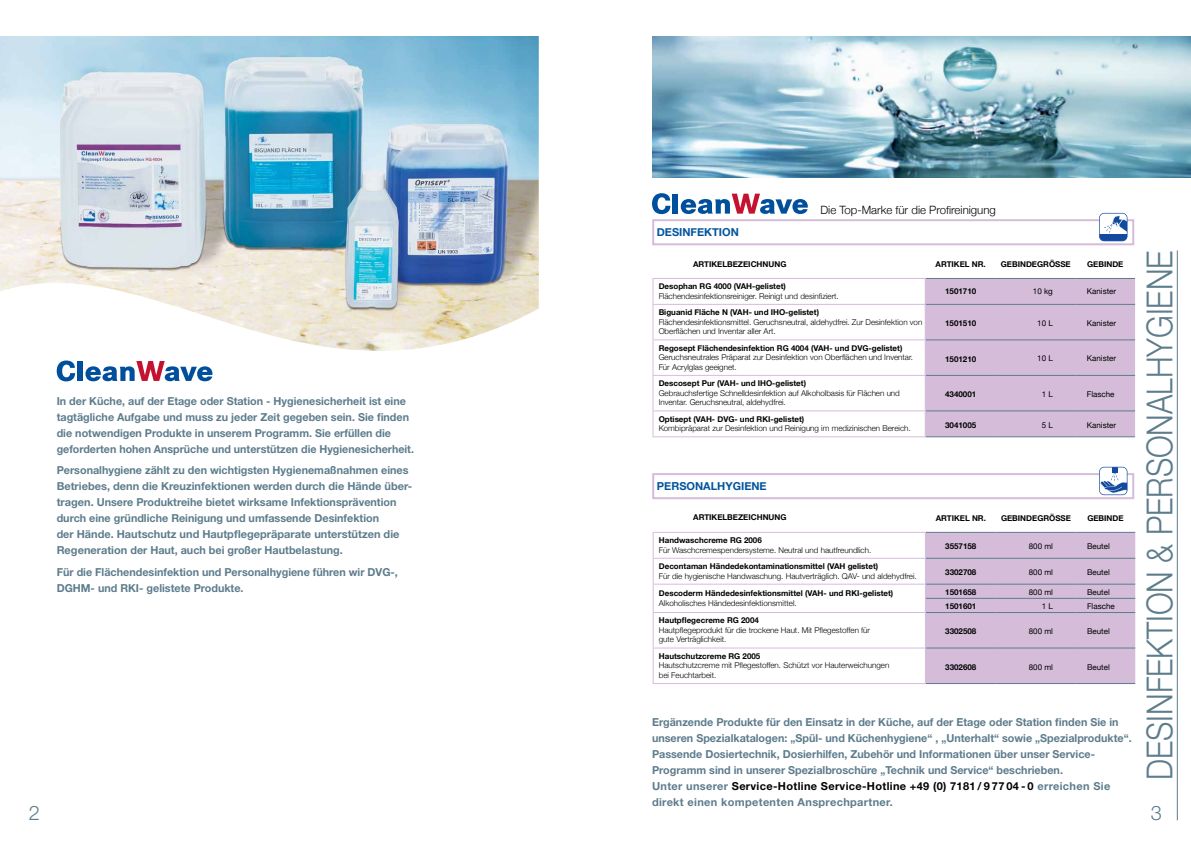
<style>
.page{position:relative;width:1191px;height:842px;background:#fff}
.page>*{position:absolute;margin:0;border:0;box-sizing:border-box;transform-origin:0 0}
.t1{font:300 36px "Helvetica Neue LT Pro";color:#5d7c8c;scale:.85 1}
.t2{font:300 20px "Helvetica Neue LT Pro";color:#5d7c8c}
.t3{font:300 11.4px "Helvetica Neue";color:#000}
.t4{font:700 11px/16px "Helvetica Neue LT Pro";color:#5d7c8c}
.t5{font:700 11px "Helvetica Neue";color:#00549e}
.t6{font:300 8px/9.6px "Helvetica Neue";color:#000}
.t7{font:700 8px "Helvetica Neue";color:#000}
.t8{font:8px "Helvetica Neue";color:#000}
.s1{color:#000}
</style>
<div class="page">
<hr style="left:1176px;top:250px;width:1px;height:570px;background:#5d7c8c">
<img style="left:652px;top:36px;width:539px;height:142px">
<img style="left:0;top:36px;width:539px;height:315px">
<svg style="left:57px;top:360px;width:18px;height:21px"></svg>
<div style="left:78px;top:361px;width:5px;height:20px;background:#004f9d"></div>
<svg style="left:85px;top:361px;width:127px;height:20px"></svg>
<hr style="left:925px;top:437px;width:71px;height:1px;background:#5d7c8c">
<hr style="left:996px;top:437px;width:79px;height:1px;background:#5d7c8c">
<hr style="left:1075px;top:437px;width:60px;height:1px;background:#5d7c8c">
<svg style="left:652px;top:193px;width:483px;height:244px"></svg>
<hr style="left:926px;top:683px;width:70px;height:1px;background:#5d7c8c">
<hr style="left:996px;top:683px;width:79px;height:1px;background:#5d7c8c">
<hr style="left:1075px;top:683px;width:60px;height:1px;background:#5d7c8c">
<hr style="left:652px;top:683px;width:274px;height:1px;background:#d5bdda">
<svg style="left:652px;top:467px;width:483px;height:216px"></svg>
<p class="t3" style="left:820px;top:201px;width:177px">Die Top-Marke für die Profireinigung</p>
<p class="t5" style="left:657px;top:224px;width:84px">DESINFEKTION</p>
<p class="t7" style="left:693px;top:257px;width:95px">ARTIKELBEZEICHNUNG</p>
<p class="t7" style="left:935px;top:257px;width:52px">ARTIKEL NR.</p>
<p class="t7" style="left:1000px;top:257px;width:71px">GEBINDEGRÖSSE</p>
<p class="t7" style="left:1087px;top:257px;width:38px">GEBINDE</p>
<p class="t7" style="left:658px;top:280px;width:129px">Desophan RG 4000 (VAH-gelistet)</p>
<p class="t6" style="left:658px;top:291px;width:182px">Flächendesinfektionsreiniger. Reinigt und desinfiziert.</p>
<h1 class="t1" style="left:1137px;top:780px;width:624px;rotate:-90deg">DESINFEKTION &amp; PERSONALHYGIENE</h1>
<p class="t7" style="left:945px;top:285px;width:33px">1501710</p>
<p class="t8" style="left:1033px;top:285px;width:21px">10 kg</p>
<p class="t8" style="left:1086px;top:285px;width:31px">Kanister</p>
<p class="t7" style="left:658px;top:306px;width:162px">Biguanid Fläche N (VAH- und IHO-gelistet)</p>
<p class="t6" style="left:658px;top:316px;width:265px">Flächendesinfektionsmittel. Geruchsneutral, aldehydfrei. Zur Desinfektion von<br>Oberflächen und Inventar aller Art.</p>
<p class="t7" style="left:945px;top:317px;width:33px">1501510</p>
<p class="t8" style="left:1037px;top:317px;width:17px">10 L</p>
<p class="t8" style="left:1086px;top:317px;width:31px">Kanister</p>
<p class="t7" style="left:658px;top:341px;width:245px">Regosept Flächendesinfektion RG 4004 (VAH- und DVG-gelistet)</p>
<p class="t6" style="left:658px;top:352px;width:256px">Geruchsneutrales Präparat zur Desinfektion von Oberflächen und Inventar.<br>Für Acrylglas geeignet.</p>
<p class="t7" style="left:945px;top:352px;width:33px">1501210</p>
<p class="t8" style="left:1037px;top:353px;width:17px">10 L</p>
<p class="t8" style="left:1086px;top:353px;width:31px">Kanister</p>
<p class="t7" style="left:658px;top:377px;width:149px">Descosept Pur (VAH- und IHO-gelistet)</p>
<p class="t6" style="left:658px;top:387px;width:243px">Gebrauchsfertige Schnelldesinfektion auf Alkoholbasis für Flächen und<br>Inventar. Geruchsneutral, aldehydfrei.</p>
<p class="t7" style="left:945px;top:388px;width:33px">4340001</p>
<p class="t8" style="left:1041px;top:388px;width:13px">1 L</p>
<p class="t8" style="left:1086px;top:388px;width:29px">Flasche</p>
<p class="t7" style="left:658px;top:412px;width:147px">Optisept (VAH- DVG- und RKI-gelistet)</p>
<p class="t6" style="left:658px;top:423px;width:253px">Kombipräparat zur Desinfektion und Reinigung im medizinischen Bereich.</p>
<p class="t4" style="left:57px;top:392px;width:359px">In der Küche, auf der Etage oder Station - Hygienesicherheit ist eine tagtägliche Aufgabe und muss zu jeder Zeit gegeben sein. Sie finden die notwendigen Produkte in unserem Programm. Sie erfüllen die geforderten hohen Ansprüche und unterstützen die Hygienesicherheit.</p>
<p class="t4" style="left:57px;top:462px;width:357px">Personalhygiene zählt zu den wichtigsten Hygienemaßnahmen eines Betriebes, denn die Kreuzinfektionen werden durch die Hände über&shy;tragen. Unsere Produktreihe bietet wirksame Infektionsprävention durch eine gründliche Reinigung und umfassende Desinfektion<br>der Hände. Hautschutz und Hautpflegepräparate unterstützen die Regeneration der Haut, auch bei großer Hautbelastung.</p>
<p class="t4" style="left:57px;top:564px;width:343px">Für die Flächendesinfektion und Personalhygiene führen wir DVG-,<br>DGHM- und RKI- gelistete Produkte.</p>
<p class="t7" style="left:945px;top:419px;width:33px">3041005</p>
<p class="t8" style="left:1041px;top:419px;width:13px">5 L</p>
<p class="t8" style="left:1086px;top:419px;width:31px">Kanister</p>
<p class="t5" style="left:657px;top:478px;width:111px">PERSONALHYGIENE</p>
<p class="t7" style="left:693px;top:511px;width:95px">ARTIKELBEZEICHNUNG</p>
<p class="t7" style="left:935px;top:511px;width:52px">ARTIKEL NR.</p>
<p class="t7" style="left:1001px;top:511px;width:71px">GEBINDEGRÖSSE</p>
<p class="t7" style="left:1087px;top:511px;width:38px">GEBINDE</p>
<p class="t7" style="left:659px;top:534px;width:104px">Handwaschcreme RG 2006</p>
<p class="t6" style="left:659px;top:544px;width:214px">Für Waschcremespendersysteme. Neutral und hautfreundlich.</p>
<p class="t7" style="left:945px;top:540px;width:33px">3557158</p>
<p class="t8" style="left:1028px;top:540px;width:26px">800 ml</p>
<p class="t8" style="left:1087px;top:540px;width:24px">Beutel</p>
<p class="t7" style="left:659px;top:560px;width:221px">Decontaman Händedekontaminationsmittel (VAH gelistet)</p>
<p class="t6" style="left:659px;top:570px;width:259px">Für die hygienische Handwaschung. Hautverträglich. QAV- und aldehydfrei.</p>
<p class="t7" style="left:945px;top:566px;width:33px">3302708</p>
<p class="t8" style="left:1028px;top:566px;width:26px">800 ml</p>
<p class="t8" style="left:1087px;top:566px;width:24px">Beutel</p>
<p class="t7" style="left:945px;top:586px;width:33px">1501658</p>
<p class="t8" style="left:1028px;top:586px;width:26px">800 ml</p>
<p class="t8" style="left:1087px;top:586px;width:24px">Beutel</p>
<p class="t7" style="left:945px;top:600px;width:33px">1501601</p>
<p class="t8" style="left:1042px;top:601px;width:13px">1 L</p>
<p class="t8" style="left:1087px;top:601px;width:29px">Flasche</p>
<p class="t7" style="left:659px;top:587px;width:236px">Descoderm Händedesinfektionsmittel (VAH- und RKI-gelistet)</p>
<p class="t6" style="left:659px;top:597px;width:139px">Alkoholisches Händedesinfektionsmittel.</p>
<p class="t7" style="left:659px;top:614px;width:102px">Hautpflegecreme RG 2004</p>
<p class="t6" style="left:659px;top:625px;width:213px">Hautpflegeprodukt für die trockene Haut. Mit Pflegestoffen für gute Verträglichkeit.</p>
<p class="t7" style="left:945px;top:625px;width:33px">3302508</p>
<p class="t8" style="left:1028px;top:625px;width:26px">800 ml</p>
<p class="t8" style="left:1087px;top:625px;width:24px">Beutel</p>
<p class="t7" style="left:659px;top:649px;width:103px">Hautschutzcreme RG 2005</p>
<p class="t6" style="left:659px;top:660px;width:232px">Hautschutzcreme mit Pflegestoffen. Schützt vor Hauterweichungen bei Feuchtarbeit.</p>
<p class="t7" style="left:945px;top:660px;width:33px">3302608</p>
<p class="t8" style="left:1028px;top:661px;width:26px">800 ml</p>
<p class="t8" style="left:1087px;top:661px;width:24px">Beutel</p>
<p class="t4" style="left:652px;top:714px;width:481px">Ergänzende Produkte für den Einsatz in der Küche, auf der Etage oder Station finden Sie in unseren Spezialkatalogen: „Spül- und Küchenhygiene“ , „Unterhalt“ sowie „Spezialprodukte“.<br>Passende Dosiertechnik, Dosierhilfen, Zubehör und Informationen über unser Service-Programm sind in unserer Spezialbroschüre „Technik und Service“ beschrieben.<br>Unter unserer <span class="s1">Service-Hotline Service-Hotline +49 (0) 7181 / 9 77 04 - 0</span> erreichen Sie direkt einen kompetenten Ansprechpartner.</p>
<h2 class="t2" style="left:29px;top:801px;width:13px">2</h2>
<h2 class="t2" style="left:1151px;top:801px;width:13px">3</h2>
</div>
